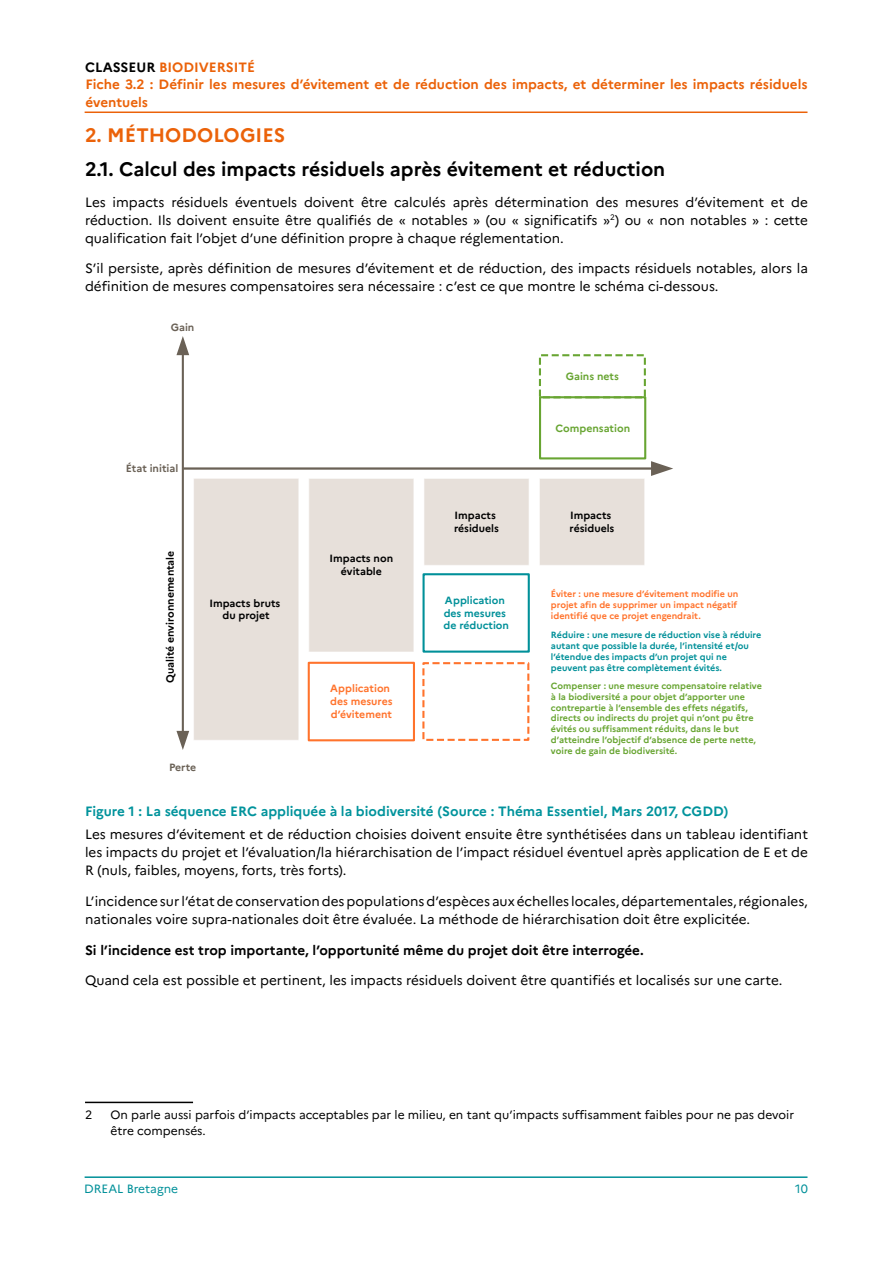
<style>
.page{position:relative;width:893px;height:1263px;background:#fff}
.page>*{position:absolute;margin:0;border:0;box-sizing:border-box;transform-origin:0 0}
.t1{font:700 19.5px "Marianne";color:#000}
.t2{font:700 19.5px "Marianne";color:#eb6209}
.t3{font:13.5px/18px "Marianne";color:#000;text-align:justify}
.t4{font:700 13.5px/18px "Marianne";color:#eb6209}
.t5{font:700 13.5px "Marianne";color:#00939c}
.t6{font:700 13.5px "Marianne";color:#000}
.t7{font:12px/16.5px "Marianne";color:#000}
.t8{font:12px "Marianne";color:#009099}
.t9{font:700 10.5px/12.8px "Marianne";color:#000;text-align:center}
.t10{font:700 10.5px/12.8px "Marianne";color:#ff732c}
.t11{font:700 10.5px/12.8px "Marianne";color:#009099}
.t12{font:700 10.5px "Marianne";color:#68a532}
.t13{font:700 10.5px "Marianne";color:#6a6156}
.t14{font:700 9px/10.9px "Marianne";color:#68a532}
.t15{font:700 9px/10.9px "Marianne";color:#009099}
.t16{font:700 9px/10.9px "Marianne";color:#ff732c}
.s1{color:#000}
</style>
<div class="page">
<hr style="left:85px;top:1176px;width:722px;height:2px;background:#009099">
<hr style="left:85px;top:112px;width:722px;height:1px;background:#eb6209">
<hr style="left:182px;top:354px;width:2px;height:378px;background:#6a6156">
<svg style="left:176px;top:336px;width:13px;height:19px"></svg>
<hr style="left:183px;top:467px;width:469px;height:3px;background:#6a6156">
<svg style="left:176px;top:477px;width:123px;height:273px"></svg>
<div style="left:309px;top:478px;width:105px;height:174px;background:#e7e0da"></div>
<div style="left:424px;top:478px;width:105px;height:87px;background:#e7e0da"></div>
<svg style="left:422px;top:573px;width:108px;height:80px"></svg>
<svg style="left:307px;top:661px;width:223px;height:81px"></svg>
<svg style="left:538px;top:354px;width:135px;height:211px"></svg>
<hr style="left:85px;top:1102px;width:108px;height:1px;background:#000">
<p class="t4" style="left:85px;top:58px;width:171px"><span class="s1">CLASSEUR</span> BIODIVERSITÉ</p>
<p class="t4" style="left:85px;top:75px;width:724px">Fiche 3.2 : Définir les mesures d’évitement et de réduction des impacts, et déterminer les impacts résiduels éventuels</p>
<h1 class="t2" style="left:85px;top:123px;width:202px">2. MÉTHODOLOGIES</h1>
<h1 class="t1" style="left:85px;top:157px;width:582px">2.1. Calcul des impacts résiduels après évitement et réduction</h1>
<p class="t3" style="left:85px;top:193px;width:724px">Les impacts résiduels éventuels doivent être calculés après détermination des mesures d’évitement et de réduction. Ils doivent ensuite être qualifiés de « notables » (ou « significatifs »<sup>2</sup>) ou « non notables » : cette qualification fait l’objet d’une définition propre à chaque réglementation.</p>
<p class="t3" style="left:85px;top:260px;width:724px">S’il persiste, après définition de mesures d’évitement et de réduction, des impacts résiduels notables, alors la définition de mesures compensatoires sera nécessaire : c’est ce que montre le schéma ci-dessous.</p>
<p class="t13" style="left:171px;top:321px;width:25px">Gain</p>
<p class="t13" style="left:126px;top:462px;width:54px">État initial</p>
<p class="t9" style="left:164px;top:683px;width:134px;rotate:-90deg">Qualité environnementale</p>
<p class="t9" style="left:209px;top:596px;width:72px">Impacts bruts du projet</p>
<p class="t13" style="left:169px;top:760px;width:29px">Perte</p>
<p class="t9" style="left:330px;top:552px;width:65px">Impacts non évitable</p>
<p class="t10" style="left:330px;top:682px;width:64px">Application des mesures d’évitement</p>
<p class="t9" style="left:454px;top:509px;width:46px;text-align:left">Impacts résiduels</p>
<p class="t11" style="left:443px;top:594px;width:67px">Application des mesures de réduction</p>
<p class="t12" style="left:566px;top:370px;width:55px">Gains nets</p>
<p class="t12" style="left:555px;top:421px;width:76px">Compensation</p>
<p class="t9" style="left:570px;top:509px;width:46px;text-align:left">Impacts résiduels</p>
<p class="t16" style="left:551px;top:588px;width:189px">Éviter : une mesure d’évitement modifie un projet afin de supprimer un impact négatif identifié que ce projet engendrait.</p>
<p class="t15" style="left:551px;top:629px;width:212px">Réduire : une mesure de réduction vise à réduire autant que possible la durée, l’intensité et/ou l’étendue des impacts d’un projet qui ne peuvent pas être complètement évités.</p>
<p class="t14" style="left:551px;top:680px;width:213px">Compenser : une mesure compensatoire relative à la biodiversité a pour objet d’apporter une contrepartie à l’ensemble des effets négatifs, directs ou indirects du projet qui n’ont pu être évités ou suffisamment réduits, dans le but d’atteindre l’objectif d’absence de perte nette, voire de gain de biodiversité.</p>
<p class="t5" style="left:85px;top:802px;width:645px">Figure 1 : La séquence ERC appliquée à la biodiversité (Source : Théma Essentiel, Mars 2017, CGDD)</p>
<p class="t3" style="left:85px;top:825px;width:724px">Les mesures d’évitement et de réduction choisies doivent ensuite être synthétisées dans un tableau identifiant les impacts du projet et l’évaluation/la hiérarchisation de l’impact résiduel éventuel après application de E et de R (nuls, faibles, moyens, forts, très forts).</p>
<p class="t3" style="left:85px;top:892px;width:724px">L’incidence sur l’état de conservation des populations d’espèces aux échelles locales, départementales, régionales, nationales voire supra-nationales doit être évaluée. La méthode de hiérarchisation doit être explicitée.</p>
<p class="t6" style="left:85px;top:941px;width:560px">Si l’incidence est trop importante, l’opportunité même du projet doit être interrogée.</p>
<p class="t3" style="left:85px;top:971px;width:699px">Quand cela est possible et pertinent, les impacts résiduels doivent être quantifiés et localisés sur une carte.</p>
<p class="t7" style="left:85px;top:1106px;width:9px">2</p>
<p class="t7" style="left:111px;top:1106px;width:685px">On parle aussi parfois d’impacts acceptables par le milieu, en tant qu’impacts suffisamment faibles pour ne pas devoir être compensés.</p>
<p class="t8" style="left:84px;top:1182px;width:95px">DREAL Bretagne</p>
<p class="t8" style="left:795px;top:1182px;width:14px">10</p>
</div>
